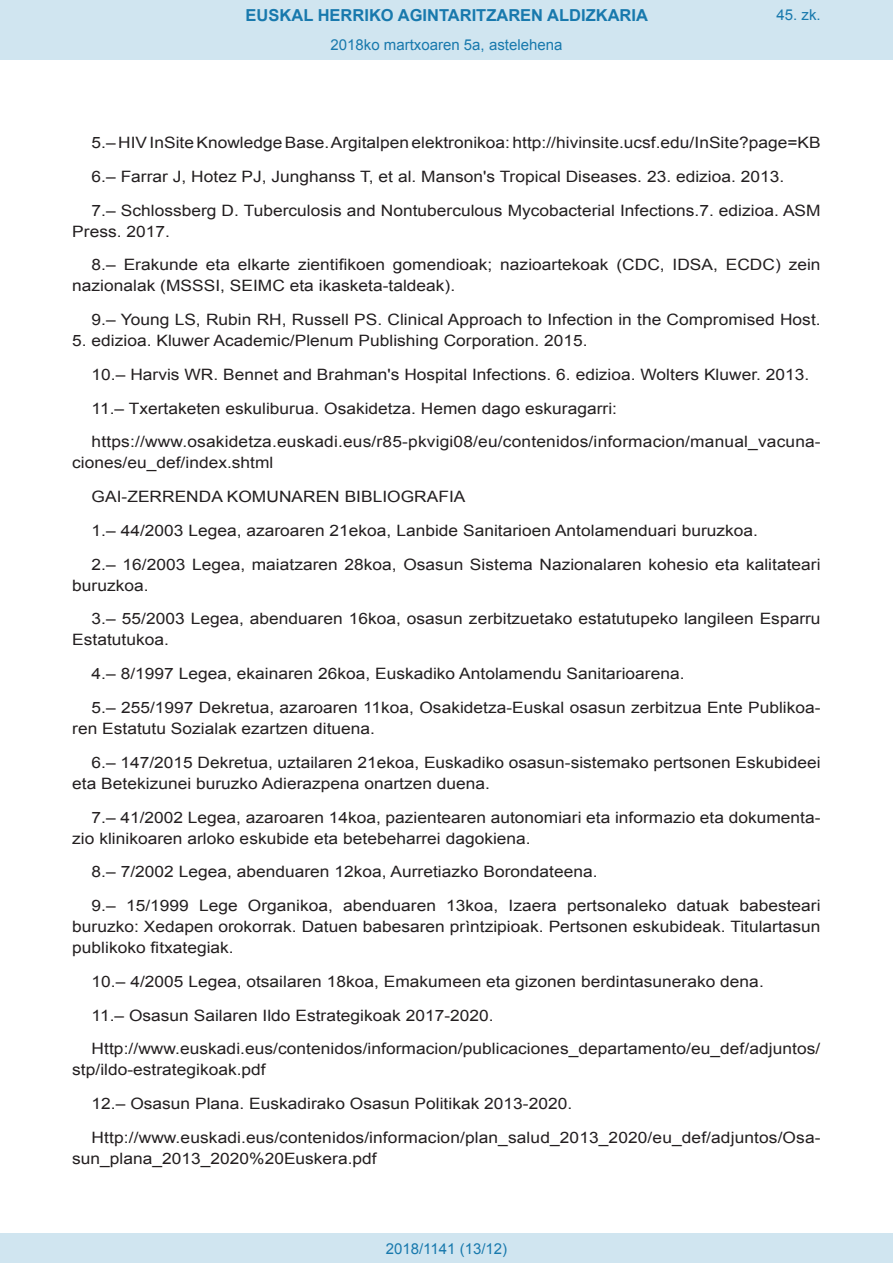
<style>
.page{position:relative;width:893px;height:1263px;background:#fff}
.page>*{position:absolute;margin:0;border:0;box-sizing:border-box;transform-origin:0 0}
.t1{font:700 16.5px "Arial";color:#1879ad}
.BOPVDetalle{font:15.6px/21px "Arial";color:#231f20;scale:1.11 1}
.Paginacion_Centro{font:15px "Arial";color:#1879ad}
</style>
<div class="page">
<div style="left:0;top:0;width:893px;height:60px;background:#d0e5f0"></div>
<div style="left:0;top:1233px;width:893px;height:30px;background:#d0e5f0"></div>
<p class="t1" style="left:246px;top:4px;width:404px">EUSKAL HERRIKO AGINTARITZAREN ALDIZKARIA</p>
<p class="Paginacion_Centro" style="left:331px;top:35px;width:233px">2018ko martxoaren 5a, astelehena</p>
<p class="Paginacion_Centro" style="left:776px;top:5px;width:46px">45. zk.</p>
<p class="BOPVDetalle" style="left:92px;top:132px;width:658px">5.– HIV InSite Knowledge Base. Argitalpen elektronikoa: http://hivinsite.ucsf.edu/InSite?page=KB</p>
<p class="BOPVDetalle" style="left:92px;top:166px;width:626px">6.– Farrar J, Hotez PJ, Junghanss T, et al. Manson's Tropical Diseases. 23. edizioa. 2013.</p>
<p class="BOPVDetalle" style="left:72px;top:200px;width:676px;text-indent:19px">7.– Schlossberg D. Tuberculosis and Nontuberculous Mycobacterial Infections.7. edizioa. ASM<br>Press. 2017.</p>
<p class="BOPVDetalle" style="left:72px;top:255px;width:676px;text-indent:19px">8.– Erakunde eta elkarte zientifikoen gomendioak; nazioartekoak (CDC, IDSA, ECDC) zein nazionalak (MSSSI, SEIMC eta ikasketa-taldeak).</p>
<p class="BOPVDetalle" style="left:92px;top:309px;width:658px">9.– Young LS, Rubin RH, Russell PS. Clinical Approach to Infection in the Compromised Host.</p>
<p class="BOPVDetalle" style="left:72px;top:330px;width:466px">5. edizioa. Kluwer Academic/Plenum Publishing Corporation. 2015.</p>
<p class="BOPVDetalle" style="left:92px;top:364px;width:648px">10.– Harvis WR. Bennet and Brahman's Hospital Infections. 6. edizioa. Wolters Kluwer. 2013.</p>
<p class="BOPVDetalle" style="left:92px;top:398px;width:475px">11.– Txertaketen eskuliburua. Osakidetza. Hemen dago eskuragarri:</p>
<p class="BOPVDetalle" style="left:72px;top:432px;width:676px;text-indent:19px">https://www.osakidetza.euskadi.eus/r85-pkvigi08/eu/contenidos/informacion/manual_vacuna&shy;ciones/eu_def/index.shtml</p>
<p class="BOPVDetalle" style="left:92px;top:486px;width:338px">GAI-ZERRENDA KOMUNAREN BIBLIOGRAFIA</p>
<p class="BOPVDetalle" style="left:92px;top:520px;width:602px">1.– 44/2003 Legea, azaroaren 21ekoa, Lanbide Sanitarioen Antolamenduari buruzkoa.</p>
<p class="BOPVDetalle" style="left:72px;top:554px;width:676px;text-indent:19px">2.– 16/2003 Legea, maiatzaren 28koa, Osasun Sistema Nazionalaren kohesio eta kalitateari buruzkoa.</p>
<p class="BOPVDetalle" style="left:72px;top:609px;width:676px;text-indent:19px">3.– 55/2003 Legea, abenduaren 16koa, osasun zerbitzuetako estatutupeko langileen Esparru<br>Estatutukoa.</p>
<p class="BOPVDetalle" style="left:92px;top:663px;width:536px">4.– 8/1997 Legea, ekainaren 26koa, Euskadiko Antolamendu Sanitarioarena.</p>
<p class="BOPVDetalle" style="left:72px;top:697px;width:676px;text-indent:19px">5.– 255/1997 Dekretua, azaroaren 11koa, Osakidetza-Euskal osasun zerbitzua Ente Publikoa&shy;ren Estatutu Sozialak ezartzen dituena.</p>
<p class="BOPVDetalle" style="left:72px;top:752px;width:676px;text-indent:19px">6.– 147/2015 Dekretua, uztailaren 21ekoa, Euskadiko osasun-sistemako pertsonen Eskubideei eta Betekizunei buruzko Adierazpena onartzen duena.</p>
<p class="BOPVDetalle" style="left:72px;top:807px;width:676px;text-indent:19px">7.– 41/2002 Legea, azaroaren 14koa, pazientearen autonomiari eta informazio eta dokumenta&shy;zio klinikoaren arloko eskubide eta betebeharrei dagokiena.</p>
<p class="BOPVDetalle" style="left:92px;top:861px;width:457px">8.– 7/2002 Legea, abenduaren 12koa, Aurretiazko Borondateena.</p>
<p class="BOPVDetalle" style="left:72px;top:895px;width:676px;text-align:justify;text-indent:19px">9.– 15/1999 Lege Organikoa, abenduaren 13koa, Izaera pertsonaleko datuak babesteari buruzko: Xedapen orokorrak. Datuen babesaren prìntzipioak. Pertsonen eskubideak. Titulartasun publikoko fitxategiak.</p>
<p class="BOPVDetalle" style="left:92px;top:971px;width:607px">10.– 4/2005 Legea, otsailaren 18koa, Emakumeen eta gizonen berdintasunerako dena.</p>
<p class="BOPVDetalle" style="left:92px;top:1005px;width:364px">11.– Osasun Sailaren Ildo Estrategikoak 2017-2020.</p>
<p class="BOPVDetalle" style="left:72px;top:1038px;width:675px;text-indent:19px">Http://www.euskadi.eus/contenidos/informacion/publicaciones_departamento/eu_def/adjuntos/ stp/ildo-estrategikoak.pdf</p>
<p class="BOPVDetalle" style="left:92px;top:1093px;width:434px">12.– Osasun Plana. Euskadirako Osasun Politikak 2013-2020.</p>
<p class="BOPVDetalle" style="left:72px;top:1127px;width:676px;text-indent:19px">Http://www.euskadi.eus/contenidos/informacion/plan_salud_2013_2020/eu_def/adjuntos/Osa&shy;sun_plana_2013_2020%20Euskera.pdf</p>
<p class="Paginacion_Centro" style="left:386px;top:1238px;width:123px">2018/1141 (13/12)</p>
</div>
